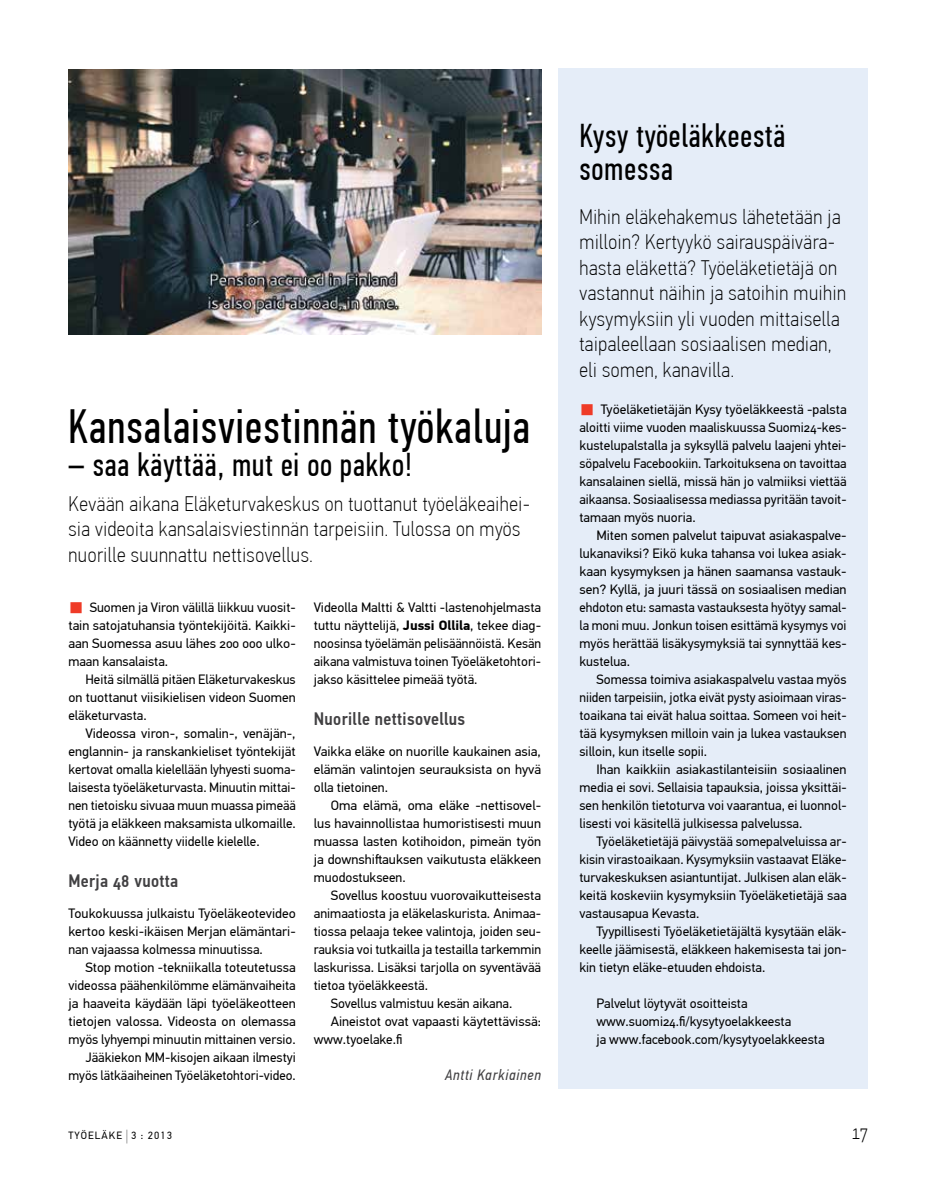
<style>
.page{position:relative;width:936px;height:1191px;background:#fff}
.page>*{position:absolute;margin:0;border:0;box-sizing:border-box;transform-origin:0 0}
.t1{font:48px "PF Din Text Comp Pro";letter-spacing:.025em;color:#000}
.t2{font:33px/33px "PF Din Text Comp Pro";letter-spacing:.025em;color:#000}
.t3{font:100 21px/25.5px "PF Din Text Cond Pro";letter-spacing:.025em;color:#000}
.t4{font:500 18px "PF Din Text Cond Pro";letter-spacing:.02em;color:#414042}
.t5{font:italic 15px "PF Din Text Cond Pro";letter-spacing:.05em;color:#414042}
.t6{font:13.5px/18px "PF Din Text Pro";color:#000;text-align:justify}
.t7{font:10.5px "PF Din Text Pro";letter-spacing:.1em;color:#000}
.s1{font-size:17.55px;color:#ef3b27}
.s2{font-weight:700}
.s3{font-size:15.75px}
</style>
<div class="page">
<div style="left:558px;top:68px;width:309px;height:1021px;background:#e5edf8"></div>
<img style="left:68px;top:69px;width:473px;height:266px">
<h1 class="t1" style="left:68px;top:399px;width:463px">Kansalaisviestinnän työkaluja</h1>
<h2 class="t2" style="left:68px;top:448px;width:346px">– saa käyttää, mut ei oo pakko!</h2>
<h3 class="t3" style="left:68px;top:491px;width:463px">Kevään aikana Eläketurvakeskus on tuottanut työeläkeaihei&shy;sia videoita kansalaisviestinnän tarpeisiin. Tulossa on myös nuorille suunnattu nettisovellus.</h3>
<p class="t6" style="left:68px;top:598px;width:229px"><span class="s1">■</span> Suomen ja Viron välillä liikkuu vuosit&shy;tain satojatuhansia työntekijöitä. Kaikki&shy;aan Suomessa asuu lähes 200 000 ulko&shy;maan kansalaista.</p>
<p class="t6" style="left:68px;top:670px;width:229px;text-indent:17px">Heitä silmällä pitäen Eläketurvakeskus on tuottanut viisikielisen videon Suomen eläketurvasta.</p>
<p class="t6" style="left:68px;top:724px;width:229px;text-indent:17px">Videossa viron-, somalin-, venäjän-, englannin- ja ranskankieliset työntekijät kertovat omalla kielellään lyhyesti suoma&shy;laisesta työeläketurvasta. Minuutin mittai&shy;nen tietoisku sivuaa muun muassa pimeää työtä ja eläkkeen maksamista ulkomaille.<br>Video on käännetty viidelle kielelle.</p>
<h3 class="t4" style="left:68px;top:870px;width:111px">Merja 48 vuotta</h3>
<p class="t6" style="left:68px;top:904px;width:229px">Toukokuussa julkaistu Työeläkeotevideo kertoo keski-ikäisen Merjan elämäntari&shy;nan vajaassa kolmessa minuutissa.</p>
<p class="t6" style="left:68px;top:958px;width:229px;text-align:right">Stop motion -tekniikalla toteutetussa videossa päähenkilömme elämänvaiheita ja haaveita käydään läpi työeläkeotteen tietojen valossa. Videosta on olemassa myös lyhyempi minuutin mittainen versio.<br>Jääkiekon MM-kisojen aikaan ilmestyi myös lätkäaiheinen Työeläketohtori-video.</p>
<p class="t6" style="left:314px;top:598px;width:229px">Videolla Maltti &amp; Valtti -lastenohjelmasta tuttu näyttelijä, <span class="s2">Jussi Ollila</span>, tekee diag&shy;noosinsa työelämän pelisäännöistä. Kesän aikana valmistuva toinen Työeläketohtori&shy;jakso käsittelee pimeää työtä.</p>
<h3 class="t4" style="left:314px;top:708px;width:153px">Nuorille nettisovellus</h3>
<p class="t6" style="left:314px;top:742px;width:229px">Vaikka eläke on nuorille kaukainen asia, elämän valintojen seurauksista on hyvä olla tietoinen.</p>
<p class="t6" style="left:314px;top:796px;width:229px;text-indent:17px">Oma elämä, oma eläke -nettisovel&shy;lus havainnollistaa humoristisesti muun muassa lasten kotihoidon, pimeän työn ja downshiftauksen vaikutusta eläkkeen muodostukseen.</p>
<p class="t6" style="left:331px;top:886px;width:212px">Sovellus koostuu vuorovaikutteisesta</p>
<p class="t6" style="left:314px;top:904px;width:229px">animaatiosta ja eläkelaskurista. Animaa-</p>
<p class="t6" style="left:314px;top:922px;width:229px">tiossa pelaaja tekee valintoja, joiden seu-</p>
<p class="t6" style="left:314px;top:940px;width:229px">rauksia voi tutkailla ja testailla tarkemmin</p>
<p class="t6" style="left:314px;top:958px;width:229px">laskurissa. Lisäksi tarjolla on syventävää</p>
<p class="t6" style="left:314px;top:976px;width:116px">tietoa työeläkkeestä.</p>
<p class="t6" style="left:331px;top:994px;width:183px">Sovellus valmistuu kesän aikana.</p>
<p class="t6" style="left:331px;top:1012px;width:212px">Aineistot ovat vapaasti käytettävissä:</p>
<p class="t6" style="left:314px;top:1030px;width:90px">www.tyoelake.fi</p>
<p class="t5" style="left:445px;top:1066px;width:97px">Antti Karkiainen</p>
<h2 class="t2" style="left:579px;top:120px;width:207px">Kysy työeläkkeestä somessa</h2>
<p class="t3" style="left:579px;top:203px;width:268px">Mihin eläkehakemus lähetetään ja milloin? Kertyykö sairauspäivära&shy;hasta eläkettä? Työeläketietäjä on vastannut näihin ja satoihin muihin kysymyksiin yli vuoden mittaisella taipaleellaan sosiaalisen median, eli somen, kanavilla.</p>
<p class="t6" style="left:579px;top:400px;width:269px"><span class="s1">■</span> Työeläketietäjän Kysy työeläkkeestä -palsta aloitti viime vuoden maaliskuussa Suomi24-kes&shy;kustelupalstalla ja syksyllä palvelu laajeni yhtei&shy;söpalvelu Facebookiin. Tarkoituksena on tavoittaa kansalainen siellä, missä hän jo valmiiksi viettää aikaansa. Sosiaalisessa mediassa pyritään tavoit&shy;tamaan myös nuoria.</p>
<p class="t6" style="left:579px;top:526px;width:269px;text-indent:17px">Miten somen palvelut taipuvat asiakaspalve&shy;lukanaviksi? Eikö kuka tahansa voi lukea asiak&shy;kaan kysymyksen ja hänen saamansa vastauk&shy;sen? Kyllä, ja juuri tässä on sosiaalisen median ehdoton etu: samasta vastauksesta hyötyy samal&shy;la moni muu. Jonkun toisen esittämä kysymys voi myös herättää lisäkysymyksiä tai synnyttää kes&shy;kustelua.</p>
<p class="t6" style="left:579px;top:670px;width:269px;text-indent:17px">Somessa toimiva asiakaspalvelu vastaa myös niiden tarpeisiin, jotka eivät pysty asioimaan viras&shy;toaikana tai eivät halua soittaa. Someen voi heit&shy;tää kysymyksen milloin vain ja lukea vastauksen silloin, kun itselle sopii.</p>
<p class="t6" style="left:579px;top:760px;width:269px;text-indent:17px">Ihan kaikkiin asiakastilanteisiin sosiaalinen media ei sovi. Sellaisia tapauksia, joissa yksittäi&shy;sen henkilön tietoturva voi vaarantua, ei luonnol&shy;lisesti voi käsitellä julkisessa palvelussa.</p>
<p class="t6" style="left:579px;top:832px;width:269px;text-indent:17px">Työeläketietäjä päivystää somepalveluissa ar&shy;kisin virastoaikaan. Kysymyksiin vastaavat Eläke&shy;turvakeskuksen asiantuntijat. Julkisen alan eläk&shy;keitä koskeviin kysymyksiin Työeläketietäjä saa vastausapua Kevasta.</p>
<p class="t6" style="left:579px;top:922px;width:269px;text-indent:17px">Tyypillisesti Työeläketietäjältä kysytään eläk&shy;keelle jäämisestä, eläkkeen hakemisesta tai jon&shy;kin tietyn eläke-etuuden ehdoista.</p>
<p class="t6" style="left:596px;top:994px;width:230px;text-align:left">Palvelut löytyvät osoitteista www.suomi24.fi/kysytyoelakkeesta<br>ja www.facebook.com/kysytyoelakkeesta</p>
<p class="t7" style="left:68px;top:1129px;width:105px">Työeläke <span class="s3">|</span> 3 : 2013</p>
<h3 class="t3" style="left:852px;top:1118px;width:17px">17</h3>
</div>
